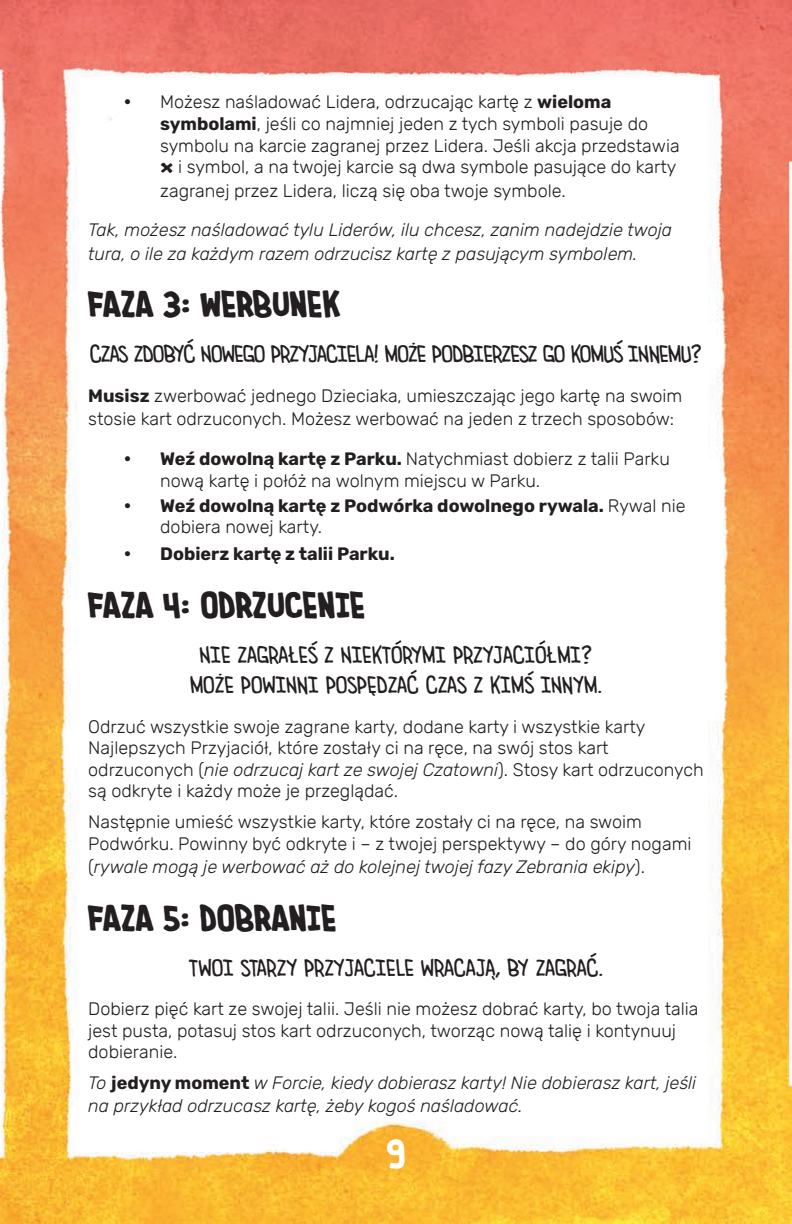
<style>
.page{position:relative;width:792px;height:1224px;background:#fff}
.page>*{position:absolute;margin:0;border:0;box-sizing:border-box;transform-origin:0 0}
.t1{font:700 32px "Imaginary Friend BB";color:#fff}
.t2{font:700 30.4px "Imaginary Friend BB";color:#231f20}
.Flavor_Text{font:25px/30px "Imaginary Friend BB";color:#231f20;text-align:center}
.Flavor_Text-2{font:25px "Imaginary Friend BB";letter-spacing:-.03em;color:#231f20}
.Body{font:300 18px/21.6px "Rubik";color:#231f20}
.Body-2{font:italic 300 18px/23.6px "Rubik";color:#231f20}
.t3{font:700 18px/21.6px "Rubik";color:#231f20}
.s1{font-weight:900}
.s2{font-weight:700}
.s3{font-family:"Fort Icons";font-weight:400}
.s4{font-weight:300}
.s5{font-style:italic}
.s6{font-style:normal}
.s7{font-weight:700;font-style:normal}
</style>
<div class="page">
<img style="left:0;top:0;width:792px;height:1224px">
<p class="Body" style="left:160px;top:92px;width:521px;text-indent:-36px"><span class="s1">•</span> Możesz naśladować Lidera, odrzucając kartę z <span class="s2">wieloma symbolami</span>, jeśli co najmniej jeden z tych symboli pasuje do symbolu na karcie zagranej przez Lidera. Jeśli akcja przedstawia <span class="s3">x</span> i symbol, a na twojej karcie są dwa symbole pasujące do karty</p>
<p class="Body" style="left:160px;top:180px;width:407px">zagranej przez Lidera, liczą się oba twoje symbole.</p>
<p class="Body-2" style="left:88px;top:219px;width:585px">Tak, możesz naśladować tylu Liderów, ilu chcesz, zanim nadejdzie twoja tura, o ile za każdym razem odrzucisz kartę z pasującym symbolem.</p>
<p class="t2" style="left:88px;top:281px;width:253px">FAZA 3: WERBUNEK</p>
<p class="Flavor_Text-2" style="left:90px;top:339px;width:614px">CZAS ZDOBYĆ NOWEGO PRZYJACIELA! MOŻE PODBIERZESZ GO KOMUŚ INNEMU?</p>
<p class="Body" style="left:88px;top:384px;width:596px;line-height:23.6px"><span class="s2">Musisz</span> zwerbować jednego Dzieciaka, umieszczając jego kartę na swoim stosie kart odrzuconych. Możesz werbować na jeden z trzech sposobów:</p>
<p class="Body" style="left:160px;top:448px;width:511px;text-indent:-36px"><span class="s1">•</span> <span class="s2">Weź dowolną kartę z Parku.</span> Natychmiast dobierz z talii Parku nową kartę i połóż na wolnym miejscu w Parku.</p>
<p class="t3" style="left:160px;top:495px;width:527px;text-indent:-36px"><span class="s1">•</span> Weź dowolną kartę z Podwórka dowolnego rywala. <span class="s4">Rywal nie dobiera nowej karty.</span></p>
<p class="t3" style="left:124px;top:544px;width:272px"><span class="s1">•</span> Dobierz kartę z talii Parku.</p>
<p class="t2" style="left:88px;top:582px;width:279px">FAZA 4: ODRZUCENIE</p>
<p class="Flavor_Text" style="left:190px;top:640px;width:414px">NIE ZAGRAŁEŚ Z NIEKTÓRYMI PRZYJACIÓŁMI?<br>MOŻE POWINNI POSPĘDZAĆ CZAS Z KIMŚ INNYM.</p>
<p class="Body" style="left:88px;top:716px;width:617px">Odrzuć wszystkie swoje zagrane karty, dodane karty i wszystkie karty Najlepszych Przyjaciół, które zostały ci na ręce, na swój stos kart odrzuconych (<span class="s5">nie odrzucaj kart ze swojej Czatowni</span>). Stosy kart odrzuconych są odkryte i każdy może je przeglądać.</p>
<p class="Body" style="left:88px;top:811px;width:605px">Następnie umieść wszystkie karty, które zostały ci na ręce, na swoim<br>Podwórku. Powinny być odkryte i – z twojej perspektywy – do góry nogami</p>
<p class="Body-2" style="left:88px;top:856px;width:558px"><span class="s6">(</span>rywale mogą je werbować aż do kolejnej twojej fazy Zebrania ekipy<span class="s6">).</span></p>
<p class="t2" style="left:88px;top:895px;width:250px">FAZA 5: DOBRANIE</p>
<p class="Flavor_Text" style="left:189px;top:953px;width:416px">TWOI STARZY PRZYJACIELE WRACAJĄ, BY ZAGRAĆ.</p>
<p class="Body" style="left:88px;top:999px;width:612px">Dobierz pięć kart ze swojej talii. Jeśli nie możesz dobrać karty, bo twoja talia jest pusta, potasuj stos kart odrzuconych, tworząc nową talię i kontynuuj dobieranie.</p>
<p class="Body-2" style="left:88px;top:1071px;width:610px">To <span class="s7">jedyny moment</span> w Forcie, kiedy dobierasz karty! Nie dobierasz kart, jeśli na przykład odrzucasz kartę, żeby kogoś naśladować.</p>
<h1 class="t1" style="left:387px;top:1129px;width:20px">9</h1>
</div>
